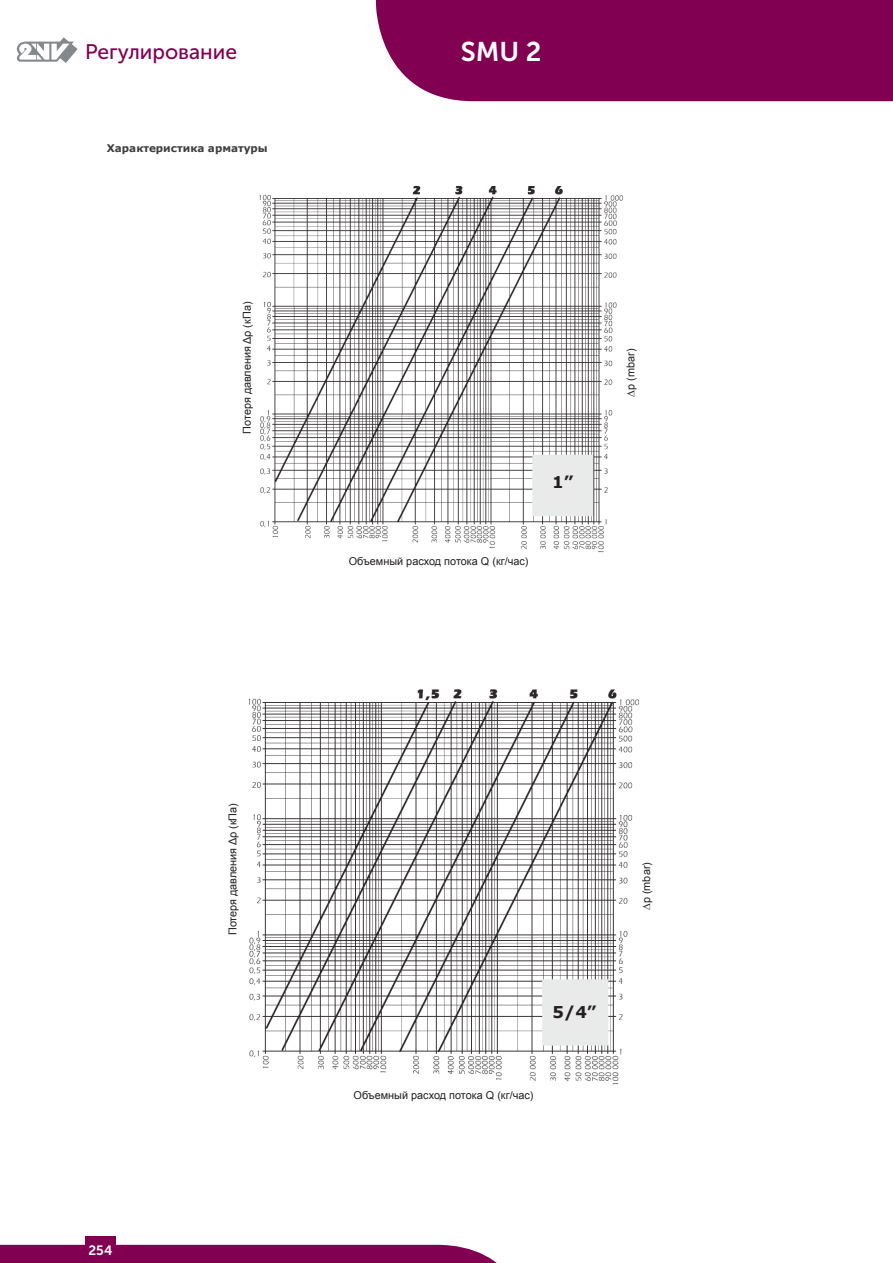
<style>
.page{position:relative;width:893px;height:1263px;background:#fff}
.page>*{position:absolute;margin:0;border:0;box-sizing:border-box;transform-origin:0 0}
.t1{font:27px "Museo Sans 700";color:#fff}
.t2{font:21px "Museo Sans Cyrl 500";color:#820052}
.t3{font:700 16.2px "Verdana";color:#231f20}
.t4{font:13.5px "Museo Sans 700";color:#fff}
.t5{font:10.8px "Arial";color:#231f20}
.t6{font:700 10.5px "Verdana";color:#3e3e3f}
</style>
<div class="page">
<div style="left:376px;top:0;width:516px;height:101px;background:#820052"></div>
<svg style="left:892px;top:0;width:1px;height:101px"></svg>
<div style="left:0;top:1245px;width:497px;height:18px;background:#820052"></div>
<div style="left:85px;top:1236px;width:31px;height:27px;background:#820052"></div>
<svg style="left:16px;top:37px;width:62px;height:26px"></svg>
<img style="left:259px;top:185px;width:365px;height:368px">
<div style="left:618px;top:307px;width:32px;height:131px;background:#fff"></div>
<div style="left:329px;top:547px;width:160px;height:16px;background:#fff"></div>
<img style="left:248px;top:689px;width:392px;height:396px">
<div style="left:633px;top:820px;width:33px;height:131px;background:#fff"></div>
<div style="left:335px;top:1082px;width:160px;height:16px;background:#fff"></div>
<div style="left:542px;top:463px;width:39px;height:42px;background:#e9eae9"></div>
<div style="left:555px;top:993px;width:45px;height:42px;background:#e9eae9"></div>
<h2 class="t2" style="left:85px;top:40px;width:154px">Регулирование</h2>
<h1 class="t1" style="left:461px;top:37px;width:82px">SMU 2</h1>
<p class="t6" style="left:107px;top:141px;width:162px">Характеристика арматуры</p>
<p class="t5" style="left:240px;top:434px;width:134px;rotate:-90deg">Потеря давления Δρ (кПа)</p>
<p class="t3" style="left:552px;top:471px;width:23px">1”</p>
<p class="t5" style="left:349px;top:554px;width:181px">Объемный расход потока Ԛ (кг/час)</p>
<p class="t5" style="left:624px;top:390px;width:43px;rotate:-90deg">p (mbar)</p>
<p class="t4" style="left:88px;top:1242px;width:26px">254</p>
<p class="t5" style="left:225px;top:935px;width:134px;rotate:-90deg">Потеря давления Δρ (кПа)</p>
<p class="t3" style="left:553px;top:1001px;width:45px">5/4”</p>
<p class="t5" style="left:354px;top:1088px;width:181px">Объемный расход потока Ԛ (кг/час)</p>
<p class="t5" style="left:639px;top:903px;width:43px;rotate:-90deg">p (mbar)</p>
</div>
